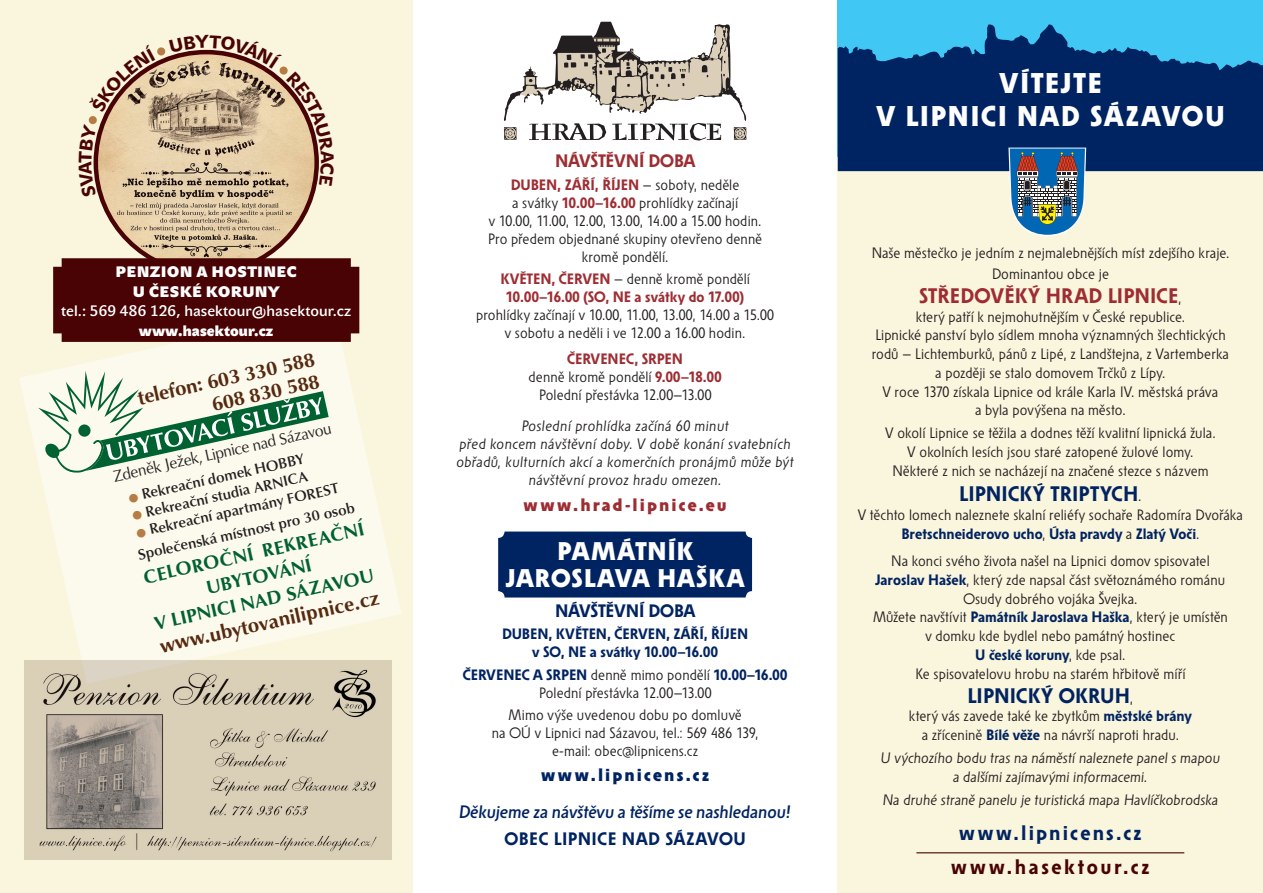
<style>
.page{position:relative;width:1263px;height:893px;background:#fff}
.page>*{position:absolute;margin:0;border:0;box-sizing:border-box;transform-origin:0 0}
.t1{font:500 28.5px/33px "Solpera";letter-spacing:.07em;color:#fff;text-align:center}
.t2{font:500 25.5px/27px "Solpera";letter-spacing:.04em;color:#fff;text-align:center}
.t3{font:700 21px "Solpera";letter-spacing:.01em;color:#002361}
.t4{font:700 21px "Solpera";letter-spacing:.01em;color:#9d2d32}
.t5{font:700 21px "Solpera";letter-spacing:.1em;color:#002361}
.t6{font:700 21px "Solpera";letter-spacing:.125em;color:#490304}
.t7{font:700 20.25px/21.9px "Classico URWTOT";color:#552a10;text-align:right}
.t8{font:700 19.05px/23.5px "Classico URWTOT";color:#006131;text-align:center}
.t9{font:italic 500 18px "Solpera";letter-spacing:-.005em;color:#002361}
.t10{font:700 18px "Solpera";letter-spacing:.02em;color:#002361}
.t11{font:500 18px "Solpera";letter-spacing:.12em;color:#9d2d32}
.t12{font:500 18px "Solpera";letter-spacing:.12em;color:#002361}
.t13{font:700 18px "Solpera";letter-spacing:-.015em;color:#9d2d32}
.t14{font:700 18px "Solpera";letter-spacing:-.015em;color:#002361}
.t15{font:16.5px "Classico URWTOT";color:#231f20;scale:.94 1}
.t16{font:15px/18.8px "Solpera";letter-spacing:.01em;color:#231f20;text-align:center}
.t17{font:italic 15px/18px "Solpera";letter-spacing:.02em;color:#231f20;text-align:center}
.t18{font:500 15px/22.2px "Classico URWTOT";color:#231f20;text-align:center}
.t19{font:700 15px/18px "Solpera";color:#9d2d32;text-align:center}
.t20{font:700 15px/18px "Solpera";color:#002361;text-align:center}
.t21{font:700 15px/19.5px "John Sans Heavy Pro";letter-spacing:.015em;color:#fff;text-align:center}
.t22{font:15px "John Sans Medium Pro";letter-spacing:.005em;color:#fff}
.s1{font-weight:700;color:#9d2d32}
.s2{font-weight:400;color:#231f20}
.s3{font-weight:700;color:#002361}
.s4{font-weight:400;font-size:15px;color:#231f20}
</style>
<div class="page">
<div style="left:0;top:0;width:412px;height:893px;background:#faf5dd"></div>
<img style="left:96px;top:52px;width:221px;height:221px;border-radius:110px">
<div style="left:838px;top:0;width:425px;height:893px;background:#faf5dd"></div>
<div style="left:838px;top:0;width:425px;height:156px;background:#40c7f4"></div>
<svg style="left:838px;top:24px;width:425px;height:147px;fill:#002361"></svg>
<div style="left:498px;top:531px;width:254px;height:66px;background:#002361;border-radius:6px"></div>
<svg style="left:19px;top:308px;width:382px;height:376px;fill:#fcf9ed"></svg>
<svg style="left:38px;top:371px;width:291px;height:103px"></svg>
<div style="left:53px;top:258px;width:306px;height:84px;background:#490304"></div>
<img style="left:24px;top:660px;width:367px;height:200px">
<hr style="left:916px;top:852px;width:268px;height:1px;background:#490304">
<svg style="left:1008px;top:148px;width:78px;height:88px;background:#65859b"></svg>
<svg style="left:504px;top:22px;width:242px;height:119px"></svg>
<svg style="left:128px;top:493px;width:11px;height:10px"></svg>
<svg style="left:132px;top:510px;width:11px;height:11px"></svg>
<svg style="left:136px;top:528px;width:10px;height:10px"></svg>
<svg style="left:88px;top:47px;width:231px;height:151px"></svg>
<p class="t21" style="left:116px;top:263px;width:183px">PENZION A HOSTINEC<br>U ČESKÉ KORUNY</p>
<p class="t22" style="left:61px;top:302px;width:291px">tel.: 569 486 126, hasektour@hasektour.cz</p>
<p class="t21" style="left:139px;top:321px;width:135px">www.hasektour.cz</p>
<h3 class="t7" style="left:136px;top:387px;width:183px;rotate:-12deg">telefon: 603 330 588<br>608 830 588</h3>
<p class="t15" style="left:111px;top:467px;width:239px;rotate:-13deg">Zdeněk Ježek, Lipnice nad Sázavou</p>
<p class="t18" style="left:140px;top:483px;width:168px;rotate:-12deg">Rekreační domek HOBBY</p>
<p class="t18" style="left:143px;top:501px;width:167px;rotate:-12deg">Rekreační studia ARNICA</p>
<p class="t18" style="left:131px;top:522px;width:223px;rotate:-12deg">Rekreační apartmány FOREST<br>Společenská místnost pro 30 osob</p>
<p class="t8" style="left:141px;top:567px;width:227px;rotate:-13deg">CELOROČNÍ REKREAČNÍ<br>UBYTOVÁNÍ<br>V LIPNICI NAD SÁZAVOU</p>
<h3 class="t7" style="left:158px;top:634px;width:225px;rotate:-12deg">www.ubytovanilipnice.cz</h3>
<p class="t13" style="left:555px;top:151px;width:141px">NÁVŠTĚVNÍ DOBA</p>
<p class="t16" style="left:488px;top:176px;width:276px;line-height:18px"><span class="s1">DUBEN, ZÁŘÍ, ŘÍJEN</span> – soboty, neděle<br>a svátky <span class="s1">10.00–16.00</span> prohlídky začínají<br>v 10.00, 11.00, 12.00, 13.00, 14.00 a 15.00 hodin.<br>Pro předem objednané skupiny otevřeno denně kromě pondělí.</p>
<p class="t19" style="left:500px;top:271px;width:251px">KVĚTEN, ČERVEN <span class="s2">– denně kromě pondělí<br></span>10.00–16.00 (SO, NE a svátky do 17.00)</p>
<p class="t16" style="left:476px;top:307px;width:299px;line-height:18px">prohlídky začínají v 10.00, 11.00, 13.00, 14.00 a 15.00 v sobotu a neděli i ve 12.00 a 16.00 hodin.</p>
<p class="t16" style="left:529px;top:351px;width:194px;line-height:18px"><span class="s1">ČERVENEC, SRPEN<br></span>denně kromě pondělí <span class="s1">9.00–18.00<br></span>Polední přestávka 12.00–13.00</p>
<p class="t17" style="left:456px;top:418px;width:339px">Poslední prohlídka začíná 60 minut<br>před koncem návštěvní doby. V době konání svatebních obřadů, kulturních akcí a komerčních pronájmů může být návštěvní provoz hradu omezen.</p>
<p class="t11" style="left:523px;top:494px;width:205px">www.hrad-lipnice.eu</p>
<h2 class="t2" style="left:506px;top:540px;width:239px">PAMÁTNÍK<br>JAROSLAVA HAŠKA</h2>
<p class="t14" style="left:555px;top:601px;width:141px">NÁVŠTĚVNÍ DOBA</p>
<p class="t20" style="left:502px;top:626px;width:248px">DUBEN, KVĚTEN, ČERVEN, ZÁŘÍ, ŘÍJEN v SO, NE a svátky 10.00–16.00</p>
<p class="t16" style="left:463px;top:667px;width:326px;line-height:18px"><span class="s3">ČERVENEC A SRPEN</span> denně mimo pondělí <span class="s3">10.00–16.00<br></span>Polední přestávka 12.00–13.00</p>
<p class="t16" style="left:492px;top:707px;width:268px;line-height:18px">Mimo výše uvedenou dobu po domluvě<br>na OÚ v Lipnici nad Sázavou, tel.: 569 486 139, e-mail: obec@lipnicens.cz</p>
<p class="t12" style="left:541px;top:765px;width:170px">www.lipnicens.cz</p>
<p class="t9" style="left:459px;top:801px;width:334px">Děkujeme za návštěvu a těšíme se nashledanou!</p>
<p class="t10" style="left:504px;top:828px;width:243px">OBEC LIPNICE NAD SÁZAVOU</p>
<h1 class="t1" style="left:876px;top:69px;width:350px">VÍTEJTE<br>V LIPNICI NAD SÁZAVOU</h1>
<p class="t16" style="left:871px;top:243px;width:360px;line-height:21px">Naše městečko je jedním z nejmalebnějších míst zdejšího kraje.<br>Dominantou obce je</p>
<h3 class="t4" style="left:919px;top:284px;width:264px">STŘEDOVĚKÝ HRAD LIPNICE<span class="s4">,</span></h3>
<p class="t16" style="left:872px;top:308px;width:359px">který patří k nejmohutnějším v České republice.<br>Lipnické panství bylo sídlem mnoha významných šlechtických rodů – Lichtemburků, pánů z Lipé, z Landštejna, z Vartemberka a později se stalo domovem Trčků z Lípy.<br>V roce 1370 získala Lipnice od krále Karla IV. městská práva<br>a byla povýšena na město.</p>
<p class="t16" style="left:885px;top:425px;width:332px">V okolí Lipnice se těžila a dodnes těží kvalitní lipnická žula.<br>V okolních lesích jsou staré zatopené žulové lomy.<br>Některé z nich se nacházejí na značené stezce s názvem</p>
<h3 class="t3" style="left:959px;top:482px;width:184px">LIPNICKÝ TRIPTYCH<span class="s4">.</span></h3>
<p class="t16" style="left:858px;top:507px;width:387px">V těchto lomech naleznete skalní reliéfy sochaře Radomíra Dvořáka<br><span class="s3">Bretschneiderovo ucho</span>, <span class="s3">Ústa pravdy</span> a <span class="s3">Zlatý Voči</span>.</p>
<p class="t16" style="left:873px;top:553px;width:356px">Na konci svého života našel na Lipnici domov spisovatel <span class="s3">Jaroslav Hašek</span>, který zde napsal část světoznámého románu Osudy dobrého vojáka Švejka.<br>Můžete navštívit <span class="s3">Památník Jaroslava Haška</span>, který je umístěn v domku kde bydlel nebo památný hostinec<br><span class="s3">U české koruny</span>, kde psal.<br>Ke spisovatelovu hrobu na starém hřbitově míří</p>
<h3 class="t3" style="left:967px;top:683px;width:167px">LIPNICKÝ OKRUH<span class="s4">,</span></h3>
<p class="t16" style="left:909px;top:708px;width:284px">který vás zavede také ke zbytkům <span class="s3">městské brány </span>a zřícenině <span class="s3">Bílé věže</span> na návrší naproti hradu.</p>
<p class="t17" style="left:880px;top:749px;width:341px;line-height:18.8px">U výchozího bodu tras na náměstí naleznete panel s mapou a dalšími zajímavými informacemi.</p>
<p class="t17" style="left:882px;top:792px;width:337px">Na druhé straně panelu je turistická mapa Havlíčkobrodska</p>
<h3 class="t5" style="left:959px;top:821px;width:184px">www.lipnicens.cz</h3>
<h3 class="t6" style="left:951px;top:855px;width:200px">www.hasektour.cz</h3>
</div>
